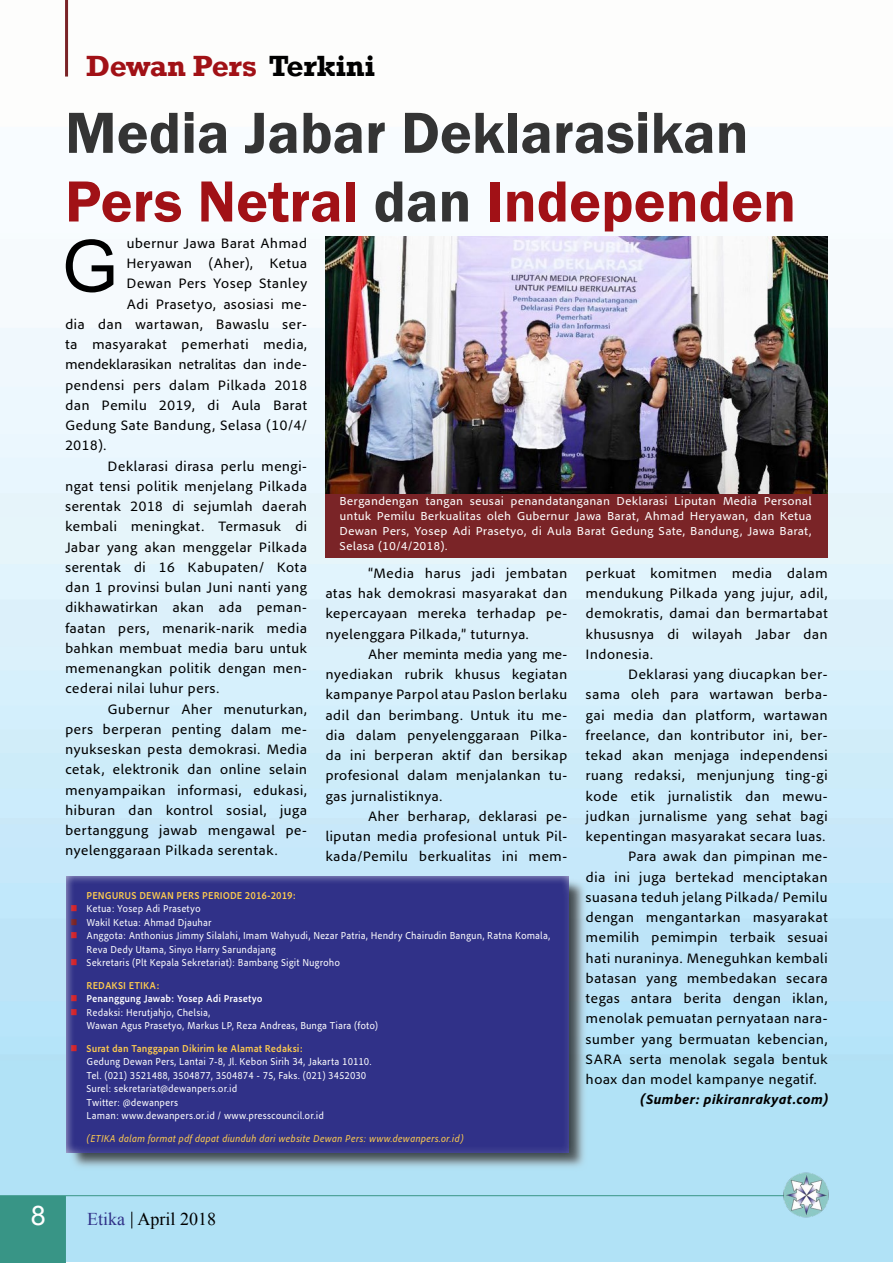
<style>
.page{position:relative;width:893px;height:1263px;background:#fff}
.page>*{position:absolute;margin:0;border:0;box-sizing:border-box;transform-origin:0 0}
.t1{font:72px "Arial";color:#000}
.t2{font:600 60px/68.7px "Franklin Gothic";color:#343434}
.t3{font:700 30px "Rockwell";letter-spacing:-.01em;color:#a11116}
.t4{font:27px "Arial";color:#fff}
.t5{font:18px "Times New Roman";color:#000}
.t6{font:14.25px/20.2px "Adobe Clean UI";color:#000;text-align:justify}
.t7{font:14.25px "Adobe Clean UI";letter-spacing:-.025em;color:#000}
.t8{font:italic 700 14.25px "Adobe Clean UI";color:#000}
.t9{font:12px/15px "Adobe Clean UI";color:#fff;text-align:justify}
.t10{font:10.5px/13.5px "Adobe Clean UI";color:#fff;scale:.89 1}
.t11{font:italic 10.5px "Adobe Clean UI";color:#ffcc4e;scale:.89 1}
.t12{font:700 10.5px "Adobe Clean UI";color:#ffcc4e;scale:.89 1}
.t13{font:700 10.5px "Adobe Clean UI";color:#fff;scale:.89 1}
.s1{color:#000}
.s2{color:#a11116}
.s3{color:#d2232a}
.s4{color:#7a2427}
.s5{font-weight:700;color:#ffcc4e}
.s6{color:#303188}
</style>
<div class="page">
<img style="left:0;top:0;width:893px;height:1262px">
<div style="left:0;top:1196px;width:66px;height:67px;background:#389586"></div>
<hr style="left:0;top:1195px;width:788px;height:1px;background:#389586">
<svg style="left:131px;top:1212px;width:1px;height:16px"></svg>
<img style="left:784px;top:1173px;width:46px;height:44px">
<img style="left:325px;top:236px;width:503px;height:258px">
<div style="left:325px;top:494px;width:503px;height:63px;background:#7a2427"></div>
<hr style="left:65px;top:0;width:3px;height:77px;background:#7a2427">
<div style="left:53px;top:864px;width:549px;height:309px;background:#fff;opacity:.75"></div>
<h3 class="t3" style="left:86px;top:47px;width:290px">Dewan Pers <span class="s1">Terkini</span></h3>
<h2 class="t2" style="left:65px;top:99px;width:732px">Media Jabar Deklarasikan<br><span class="s2">Pers Netral</span> dan <span class="s2">Independen</span></h2>
<p class="t6" style="left:126px;top:233px;width:182px">ubernur Jawa Barat Ahmad</p>
<p class="t6" style="left:126px;top:253px;width:182px">Heryawan (Aher), Ketua</p>
<p class="t6" style="left:126px;top:273px;width:182px">Dewan Pers Yosep Stanley</p>
<p class="t6" style="left:126px;top:294px;width:182px">Adi Prasetyo, asosiasi me-</p>
<p class="t6" style="left:65px;top:314px;width:244px">dia dan wartawan, Bawaslu ser-</p>
<p class="t6" style="left:65px;top:334px;width:244px">ta masyarakat pemerhati media,</p>
<p class="t7" style="left:65px;top:356px;width:244px">mendeklarasikan netralitas dan inde-</p>
<p class="t6" style="left:65px;top:375px;width:244px">pendensi pers dalam Pilkada 2018</p>
<p class="t6" style="left:65px;top:395px;width:244px">dan Pemilu 2019, di Aula Barat</p>
<p class="t6" style="left:65px;top:415px;width:244px">Gedung Sate Bandung, Selasa (10/4/</p>
<p class="t6" style="left:65px;top:435px;width:43px">2018).</p>
<p class="t6" style="left:108px;top:456px;width:201px">Deklarasi dirasa perlu mengi-</p>
<p class="t6" style="left:65px;top:476px;width:244px">ngat tensi politik menjelang Pilkada</p>
<p class="t6" style="left:65px;top:496px;width:244px">serentak 2018 di sejumlah daerah</p>
<p class="t6" style="left:65px;top:516px;width:244px">kembali meningkat. Termasuk di</p>
<p class="t6" style="left:65px;top:537px;width:244px">Jabar yang akan menggelar Pilkada</p>
<p class="t6" style="left:65px;top:557px;width:244px">serentak di 16 Kabupaten/ Kota</p>
<p class="t6" style="left:65px;top:577px;width:244px">dan 1 provinsi bulan Juni nanti yang</p>
<p class="t6" style="left:65px;top:597px;width:244px">dikhawatirkan akan ada peman-</p>
<p class="t6" style="left:65px;top:618px;width:244px">faatan pers, menarik-narik media</p>
<p class="t6" style="left:65px;top:638px;width:244px">bahkan membuat media baru untuk</p>
<p class="t6" style="left:65px;top:658px;width:244px">memenangkan politik dengan men-</p>
<p class="t6" style="left:65px;top:678px;width:156px">cederai nilai luhur pers.</p>
<p class="t6" style="left:108px;top:699px;width:201px">Gubernur Aher menuturkan,</p>
<p class="t6" style="left:65px;top:719px;width:244px">pers berperan penting dalam me-</p>
<p class="t6" style="left:65px;top:739px;width:244px">nyukseskan pesta demokrasi. Media</p>
<p class="t6" style="left:65px;top:759px;width:244px">cetak, elektronik dan online selain</p>
<p class="t6" style="left:65px;top:780px;width:244px">menyampaikan informasi, edukasi,</p>
<p class="t6" style="left:65px;top:800px;width:244px">hiburan dan kontrol sosial, juga</p>
<p class="t6" style="left:65px;top:820px;width:244px">bertanggung jawab mengawal pe-</p>
<p class="t6" style="left:65px;top:840px;width:215px">nyelenggaraan Pilkada serentak.</p>
<h1 class="t1" style="left:62px;top:219px;width:58px">G</h1>
<p class="t9" style="left:340px;top:494px;width:474px">Bergandengan tangan seusai penandatanganan Deklarasi Liputan Media Personal untuk Pemilu Berkualitas oleh Gubernur Jawa Barat, Ahmad Heryawan, dan Ketua Dewan Pers, Yosep Adi Prasetyo, di Aula Barat Gedung Sate, Bandung, Jawa Barat, Selasa (10/4/2018).</p>
<p class="t6" style="left:586px;top:563px;width:244px">perkuat komitmen media dalam mendukung Pilkada yang jujur, adil, demokratis, damai dan bermartabat khususnya di wilayah Jabar dan Indonesia.</p>
<p class="t6" style="left:628px;top:664px;width:201px">Deklarasi yang diucapkan ber-</p>
<p class="t6" style="left:586px;top:684px;width:244px">sama oleh para wartawan berba-</p>
<p class="t6" style="left:586px;top:704px;width:244px">gai media dan platform, wartawan</p>
<p class="t6" style="left:586px;top:725px;width:244px">freelance, dan kontributor ini, ber-</p>
<p class="t6" style="left:586px;top:745px;width:244px">tekad akan menjaga independensi</p>
<p class="t6" style="left:586px;top:765px;width:244px">ruang redaksi, menjunjung ting-gi</p>
<p class="t6" style="left:586px;top:785px;width:244px">kode etik jurnalistik dan mewu-</p>
<p class="t6" style="left:586px;top:806px;width:244px">judkan jurnalisme yang sehat bagi</p>
<p class="t6" style="left:586px;top:826px;width:242px">kepentingan masyarakat secara luas.</p>
<p class="t6" style="left:628px;top:846px;width:201px">Para awak dan pimpinan me-</p>
<p class="t6" style="left:586px;top:866px;width:244px">dia ini juga bertekad menciptakan</p>
<p class="t6" style="left:586px;top:887px;width:244px">suasana teduh jelang Pilkada/ Pemilu</p>
<p class="t6" style="left:586px;top:907px;width:244px">dengan mengantarkan masyarakat</p>
<p class="t6" style="left:586px;top:927px;width:244px">memilih pemimpin terbaik sesuai</p>
<p class="t6" style="left:586px;top:947px;width:244px">hati nuraninya. Meneguhkan kembali</p>
<p class="t6" style="left:586px;top:968px;width:244px">batasan yang membedakan secara</p>
<p class="t6" style="left:586px;top:988px;width:244px">tegas antara berita dengan iklan,</p>
<p class="t6" style="left:586px;top:1008px;width:244px">menolak pemuatan pernyataan nara-</p>
<p class="t6" style="left:586px;top:1028px;width:244px">sumber yang bermuatan kebencian,</p>
<p class="t6" style="left:586px;top:1049px;width:244px">SARA serta menolak segala bentuk</p>
<p class="t6" style="left:586px;top:1069px;width:233px">hoax dan model kampanye negatif.</p>
<p class="t8" style="left:639px;top:1091px;width:190px">(Sumber: pikiranrakyat.com)</p>
<p class="t6" style="left:325px;top:563px;width:244px;text-indent:43px">“Media harus jadi jembatan atas hak demokrasi masyarakat dan kepercayaan mereka terhadap pe&shy;nyelenggara Pilkada,” tuturnya.</p>
<p class="t6" style="left:325px;top:644px;width:244px;text-indent:43px">Aher meminta media yang me&shy;nyediakan rubrik khusus kegiatan kampanye Parpol atau Paslon berlaku adil dan berimbang. Untuk itu me&shy;dia dalam penyelenggaraan Pilka&shy;da ini berperan aktif dan bersikap profesional dalam menjalankan tu&shy;gas jurnalistiknya.</p>
<p class="t6" style="left:325px;top:806px;width:244px;text-indent:43px">Aher berharap, deklarasi pe&shy;liputan media profesional untuk Pil&shy;kada/Pemilu berkualitas ini mem-</p>
<p class="t12" style="left:87px;top:888px;width:237px">PENGURUS DEWAN PERS PERIODE 2016-2019:</p>
<p class="t10" style="left:71px;top:902px;width:148px"><span class="s3">■</span> Ketua: Yosep Adi Prasetyo</p>
<p class="t10" style="left:71px;top:915px;width:160px"><span class="s4">■</span> Wakil Ketua: Ahmad Djauhar</p>
<p class="t10" style="left:87px;top:929px;width:523px;text-indent:-16px"><span class="s3">■</span> Anggota: Anthonius Jimmy Silalahi, Imam Wahyudi, Nezar Patria, Hendry Chairudin Bangun, Ratna Komala,<br>Reva Dedy Utama, Sinyo Harry Sarundajang</p>
<p class="t10" style="left:87px;top:951px;width:286px;line-height:22.5px;text-indent:-16px"><span class="s3">■</span> Sekretaris (Plt Kepala Sekretariat): Bambang Sigit Nugroho<br><span class="s5">REDAKSI ETIKA:</span></p>
<p class="t13" style="left:71px;top:992px;width:217px"><span class="s3">■</span> Penanggung Jawab: Yosep Adi Prasetyo</p>
<p class="t10" style="left:87px;top:1005px;width:329px;text-indent:-16px"><span class="s3">■</span> Redaksi: Herutjahjo, Chelsia,<br>Wawan Agus Prasetyo, Markus LP, Reza Andreas, Bunga Tiara (foto)</p>
<p class="t10" style="left:87px;top:1041px;width:322px;text-indent:-16px"><span class="s3">■</span> <span class="s5">Surat dan Tanggapan Dikirim ke Alamat Redaksi:<br></span>Gedung Dewan Pers, Lantai 7-8, Jl. Kebon Sirih 34, Jakarta 10110.<br>Tel. (021) 3521488, 3504877, 3504874 - 75, Faks. (021) 3452030<br>Surel: sekretariat@dewanpers.or.id<br>Twitter: @dewanpers<br>Laman: www.dewanpers.or.id / www.presscouncil.or.id</p>
<p class="t11" style="left:87px;top:1131px;width:425px">(ETIKA dalam format pdf dapat diunduh dari website Dewan Pers: www.dewanpers.or.id)</p>
<h3 class="t4" style="left:31px;top:1198px;width:17px">8</h3>
<p class="t5" style="left:87px;top:1207px;width:130px"><span class="s6">Etika</span> April 2018</p>
</div>
